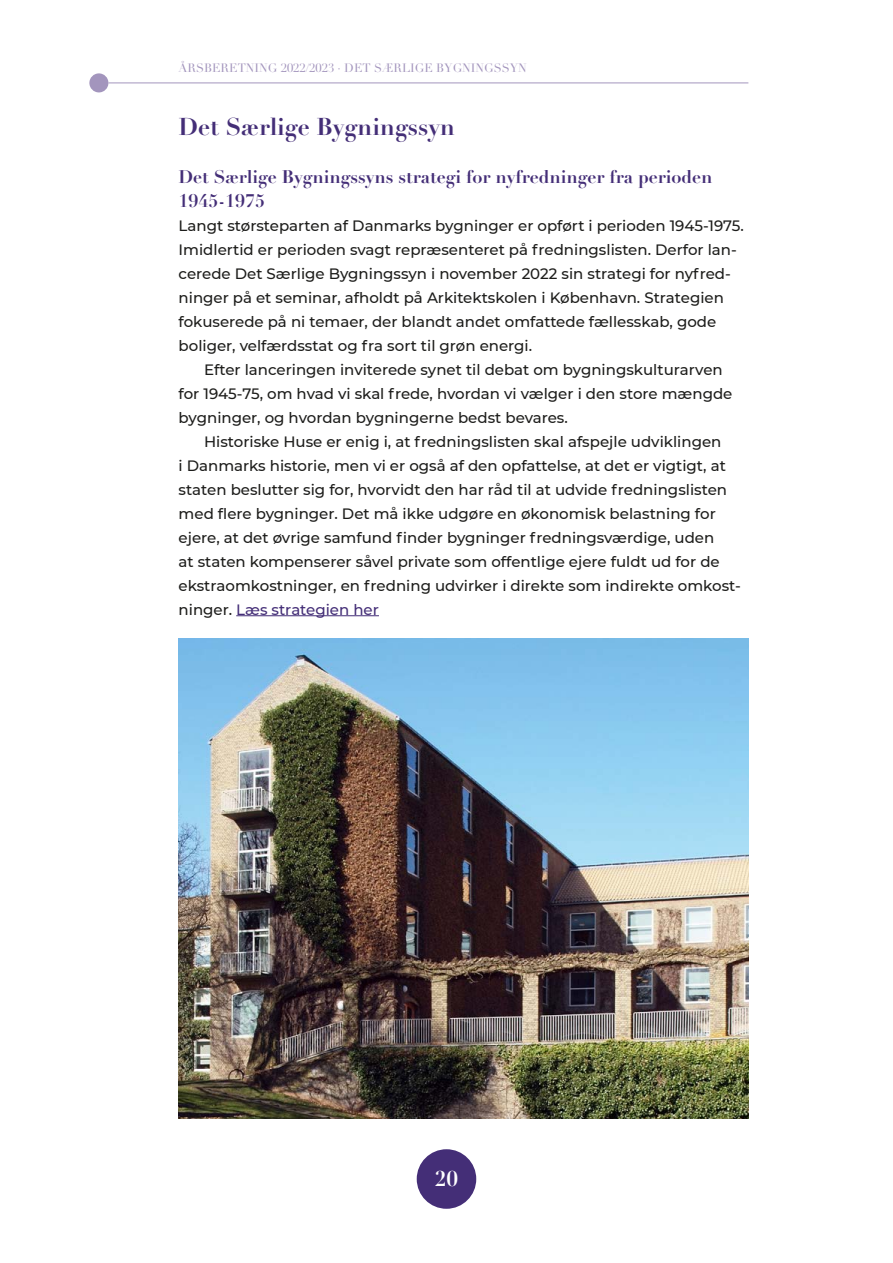
<style>
.page{position:relative;width:893px;height:1263px;background:#fff}
.page>*{position:absolute;margin:0;border:0;box-sizing:border-box;transform-origin:0 0}
.t1{font:700 24px "Didot LT Pro";color:#442e77}
.t2{font:700 21px "Didot LT Pro";color:#fff}
.t3{font:700 18px/24px "Didot LT Pro";color:#442e77}
.t4{font:500 15px/24px "Montserrat";color:#1d1d1b}
.t5{font:12px "Didot LT Pro";color:#a395bd}
.s1{color:#442e77}
</style>
<div class="page">
<div style="left:89px;top:73px;width:19px;height:19px;background:#a395bd;border-radius:50%"></div>
<hr style="left:108px;top:83px;width:640px;height:1px;background:#a395bd">
<hr style="left:236px;top:615px;width:143px;height:1px;background:#442e77">
<img style="left:179px;top:639px;width:569px;height:479px">
<div style="left:417px;top:1149px;width:59px;height:60px;background:#442e77;border-radius:50%"></div>
<p class="t5" style="left:179px;top:61px;width:240px">ÅRSBERETNING 2022/2023 · DET SÆRLIGE</p>
<p class="t5" style="left:436px;top:61px;width:26px">BYGNINGSS</p>
<p class="t5" style="left:510px;top:61px;width:18px">YN</p>
<h1 class="t1" style="left:179px;top:111px;width:278px">Det Særlige Bygningssyn</h1>
<p class="t3" style="left:179px;top:165px;width:535px">Det Særlige Bygningssyns strategi for nyfredninger fra perioden<br>1945-1975</p>
<p class="t4" style="left:179px;top:213px;width:567px">Langt størsteparten af Danmarks bygninger er opført i perioden 1945-1975.<br>Imidlertid er perioden svagt repræsenteret på fredningslisten. Derfor lan&shy;cerede Det Særlige Bygningssyn i november 2022 sin strategi for nyfred&shy;ninger på et seminar, afholdt på Arkitektskolen i København. Strategien fokuserede på ni temaer, der blandt andet omfattede fællesskab, gode boliger, velfærdsstat og fra sort til grøn energi.</p>
<p class="t4" style="left:179px;top:357px;width:555px;text-indent:26px">Efter lanceringen inviterede synet til debat om bygningskulturarven for 1945-75, om hvad vi skal frede, hvordan vi vælger i den store mængde bygninger, og hvordan bygningerne bedst bevares.</p>
<p class="t4" style="left:179px;top:429px;width:564px;text-indent:26px">Historiske Huse er enig i, at fredningslisten skal afspejle udviklingen<br>i Danmarks historie, men vi er også af den opfattelse, at det er vigtigt, at staten beslutter sig for, hvorvidt den har råd til at udvide fredningslisten med flere bygninger. Det må ikke udgøre en økonomisk belastning for ejere, at det øvrige samfund finder bygninger fredningsværdige, uden<br>at staten kompenserer såvel private som offentlige ejere fuldt ud for de ekstraomkostninger, en fredning udvirker i direkte som indirekte omkost&shy;ninger. <span class="s1">Læs strategien her</span></p>
<h2 class="t2" style="left:435px;top:1165px;width:25px">20</h2>
</div>
